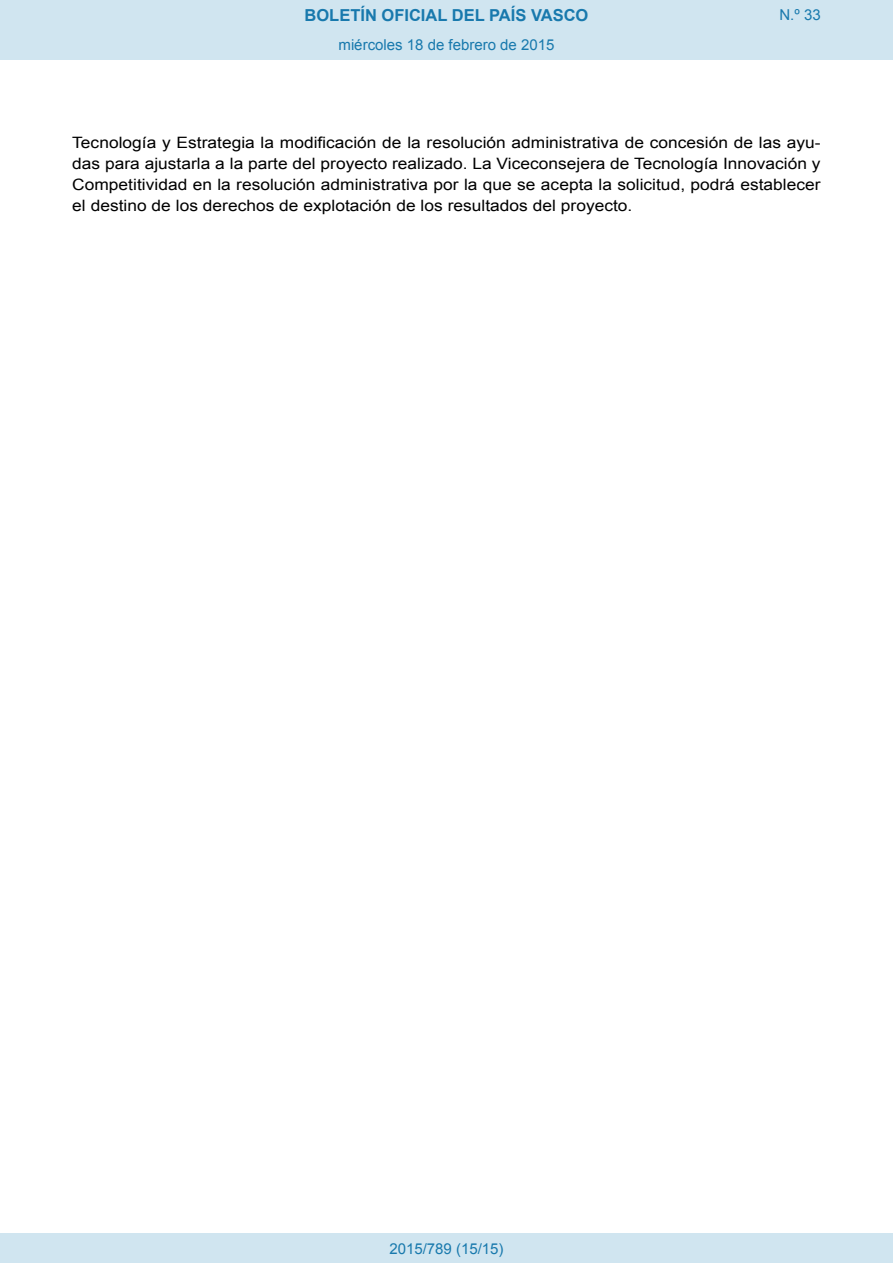
<style>
.page{position:relative;width:893px;height:1263px;background:#fff}
.page>*{position:absolute;margin:0;border:0;box-sizing:border-box;transform-origin:0 0}
.t1{font:700 16.5px "Arial";color:#1879ad}
.BOPVDetalle{font:15.6px/21px "Arial";color:#000;text-align:justify;scale:1.11 1}
.Paginacion_Centro{font:15px "Arial";color:#1879ad}
</style>
<div class="page">
<div style="left:0;top:0;width:893px;height:60px;background:#d0e5f0"></div>
<div style="left:0;top:1233px;width:893px;height:30px;background:#d0e5f0"></div>
<p class="t1" style="left:305px;top:4px;width:285px">BOLETÍN OFICIAL DEL PAÍS VASCO</p>
<p class="Paginacion_Centro" style="left:338px;top:35px;width:217px">miércoles 18 de febrero de 2015</p>
<p class="Paginacion_Centro" style="left:779px;top:5px;width:43px">N.º 33</p>
<p class="BOPVDetalle" style="left:72px;top:132px;width:676px">Tecnología y Estrategia la modificación de la resolución administrativa de concesión de las ayu&shy;das para ajustarla a la parte del proyecto realizado. La Viceconsejera de Tecnología Innovación y Competitividad en la resolución administrativa por la que se acepta la solicitud, podrá establecer el destino de los derechos de explotación de los resultados del proyecto.</p>
<p class="Paginacion_Centro" style="left:389px;top:1238px;width:116px">2015/789 (15/15)</p>
</div>
